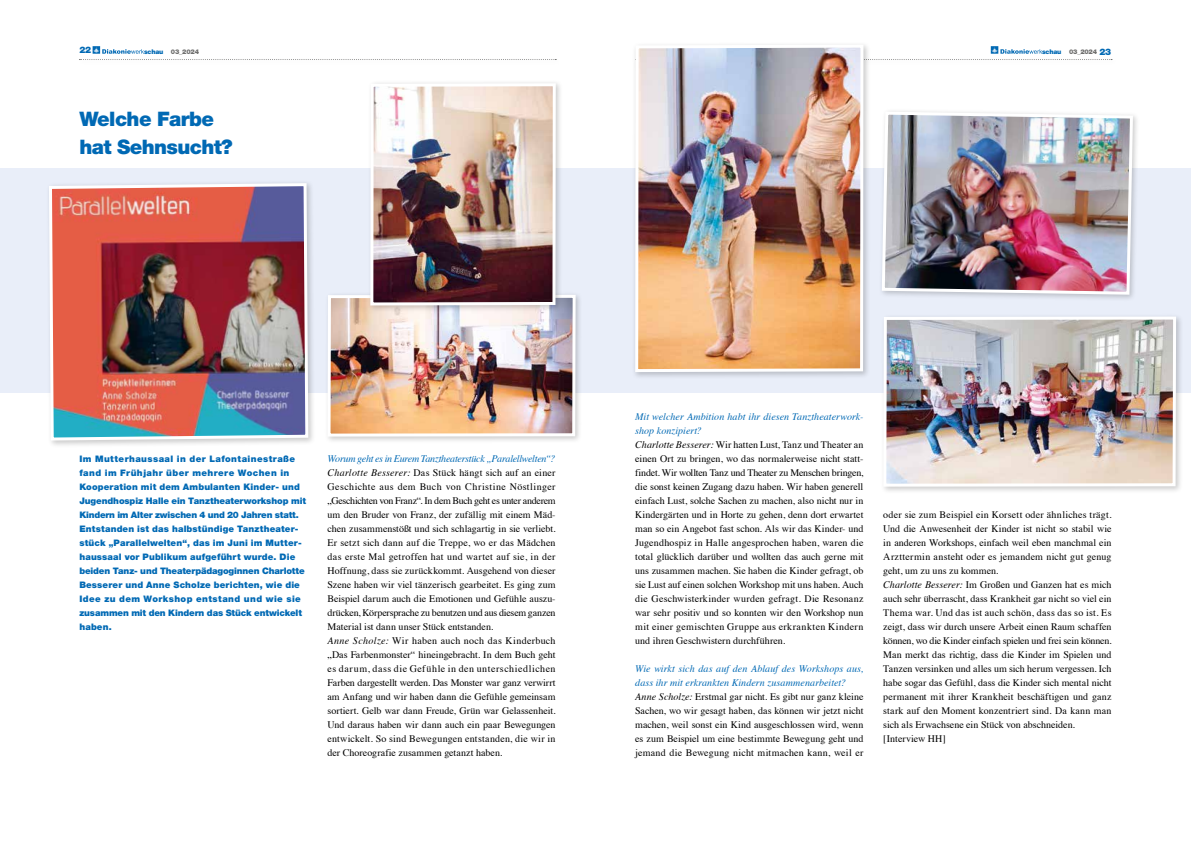
<style>
.page{position:relative;width:1191px;height:842px;background:#fff}
.page>*{position:absolute;margin:0;border:0;box-sizing:border-box;transform-origin:0 0}
.t1{font:900 20px/28px "Helvetica Neue LT Pro";letter-spacing:-.03em;color:#0069b4}
.t2{font:10px/14px "Times";letter-spacing:.005em;color:#000}
.t3{font:900 9px/14px "Helvetica Neue LT Pro";letter-spacing:.015em;color:#0069b4}
.t4{font:900 6.5px "Helvetica Neue LT Pro";letter-spacing:-.03em;color:#6f6f6e}
.s1{color:#0069b4}
.s2{font-size:9px;color:#0069b4}
.s3{font-style:italic;color:#0069b4}
.s4{font-style:italic}
</style>
<div class="page">
<svg style="left:79px;top:46px;width:477px;height:14px"></svg>
<svg style="left:872px;top:46px;width:240px;height:14px"></svg>
<div style="left:0;top:168px;width:1191px;height:224px;background:#e9eef9"></div>
<div style="left:324px;top:291px;width:259px;height:153px;background:#000;opacity:.21"></div>
<img style="left:326px;top:293px;width:251px;height:145px">
<div style="left:879px;top:313px;width:304px;height:181px;background:#000;opacity:.21"></div>
<img style="left:881px;top:315px;width:296px;height:173px">
<div style="left:367px;top:80px;width:196px;height:233px;background:#000;opacity:.21"></div>
<img style="left:369px;top:82px;width:188px;height:225px">
<div style="left:46px;top:180px;width:270px;height:268px;background:#000;opacity:.21"></div>
<img style="left:47px;top:182px;width:263px;height:260px">
<div style="left:878px;top:108px;width:262px;height:194px;background:#000;opacity:.21"></div>
<img style="left:880px;top:110px;width:254px;height:186px">
<div style="left:631px;top:41px;width:240px;height:339px;background:#000;opacity:.21"></div>
<img style="left:633px;top:43px;width:232px;height:331px">
<p class="t3" style="left:79px;top:43px;width:13px">22</p>
<p class="t4" style="left:144px;top:48px;width:56px"><span class="s1">schau</span> 03_2024</p>
<p class="t4" style="left:1042px;top:48px;width:70px"><span class="s1">schau</span> 03_2024 <span class="s2">23</span></p>
<h1 class="t1" style="left:79px;top:105px;width:155px">Welche Farbe hat Sehnsucht?</h1>
<p class="t3" style="left:79px;top:452px;width:228px">Im Mutterhaussaal in der Lafontainestraße fand im Frühjahr über mehrere Wochen in Kooperation mit dem Ambulanten Kinder- und Jugendhospiz Halle ein Tanztheaterworkshop mit Kindern im Alter zwischen 4 und 20 Jahren statt.<br>Entstanden ist das halbstündige Tanztheater&shy;stück „Parallelwelten“, das im Juni im Mutter&shy;haussaal vor Publikum aufgeführt wurde. Die beiden Tanz- und Theaterpädagoginnen Charlotte Besserer und Anne Scholze berichten, wie die Idee zu dem Workshop entstand und wie sie zusammen mit den Kindern das Stück entwickelt haben.</p>
<p class="t2" style="left:327px;top:451px;width:230px"><span class="s3">Worum geht es in Eurem Tanztheaterstück „Paralellwelten“?<br></span><span class="s4">Charlotte Besserer:</span> Das Stück hängt sich auf an einer Geschichte aus dem Buch von Christine Nöstlinger „Geschichten von Franz“. In dem Buch geht es unter anderem um den Bruder von Franz, der zufällig mit einem Mäd&shy;chen zusammenstößt und sich schlagartig in sie verliebt.<br>Er setzt sich dann auf die Treppe, wo er das Mädchen das erste Mal getroffen hat und wartet auf sie, in der Hoffnung, dass sie zurückkommt. Ausgehend von dieser Szene haben wir viel tänzerisch gearbeitet. Es ging zum Beispiel darum auch die Emotionen und Gefühle auszu&shy;drücken, Körpersprache zu benutzen und aus diesem ganzen Material ist dann unser Stück entstanden.<br><span class="s4">Anne Scholze:</span> Wir haben auch noch das Kinderbuch „Das Farbenmonster“ hineingebracht. In dem Buch geht es darum, dass die Gefühle in den unterschiedlichen Farben dargestellt werden. Das Monster war ganz verwirrt am Anfang und wir haben dann die Gefühle gemeinsam sortiert. Gelb war dann Freude, Grün war Gelassenheit.<br>Und daraus haben wir dann auch ein paar Bewegungen entwickelt. So sind Bewegungen entstanden, die wir in der Choreografie zusammen getanzt haben.</p>
<p class="t2" style="left:635px;top:409px;width:230px"><span class="s3">Mit welcher Ambition habt ihr diesen Tanztheaterwork&shy;shop konzipiert?<br></span><span class="s4">Charlotte Besserer:</span> Wir hatten Lust, Tanz und Theater an einen Ort zu bringen, wo das normalerweise nicht statt&shy;findet. Wir wollten Tanz und Theater zu Menschen bringen, die sonst keinen Zugang dazu haben. Wir haben generell einfach Lust, solche Sachen zu machen, also nicht nur in Kindergärten und in Horte zu gehen, denn dort erwartet man so ein Angebot fast schon. Als wir das Kinder- und Jugendhospiz in Halle angesprochen haben, waren die total glücklich darüber und wollten das auch gerne mit uns zusammen machen. Sie haben die Kinder gefragt, ob sie Lust auf einen solchen Workshop mit uns haben. Auch die Geschwisterkinder wurden gefragt. Die Resonanz war sehr positiv und so konnten wir den Workshop nun mit einer gemischten Gruppe aus erkrankten Kindern und ihren Geschwistern durchführen.</p>
<p class="t2" style="left:635px;top:661px;width:230px"><span class="s3">Wie wirkt sich das auf den Ablauf des Workshops aus, dass ihr mit erkrankten Kindern zusammenarbeitet?<br></span><span class="s4">Anne Scholze:</span> Erstmal gar nicht. Es gibt nur ganz kleine Sachen, wo wir gesagt haben, das können wir jetzt nicht machen, weil sonst ein Kind ausgeschlossen wird, wenn es zum Beispiel um eine bestimmte Bewegung geht und jemand die Bewegung nicht mitmachen kann, weil er</p>
<p class="t2" style="left:883px;top:507px;width:230px">oder sie zum Beispiel ein Korsett oder ähnliches trägt.<br>Und die Anwesenheit der Kinder ist nicht so stabil wie in anderen Workshops, einfach weil eben manchmal ein Arzttermin ansteht oder es jemandem nicht gut genug geht, um zu uns zu kommen.<br><span class="s4">Charlotte Besserer:</span> Im Großen und Ganzen hat es mich auch sehr überrascht, dass Krankheit gar nicht so viel ein Thema war. Und das ist auch schön, dass das so ist. Es zeigt, dass wir durch unsere Arbeit einen Raum schaffen können, wo die Kinder einfach spielen und frei sein können.<br>Man merkt das richtig, dass die Kinder im Spielen und Tanzen versinken und alles um sich herum vergessen. Ich habe sogar das Gefühl, dass die Kinder sich mental nicht permanent mit ihrer Krankheit beschäftigen und ganz stark auf den Moment konzentriert sind. Da kann man sich als Erwachsene ein Stück von abschneiden. [Interview HH]</p>
</div>
